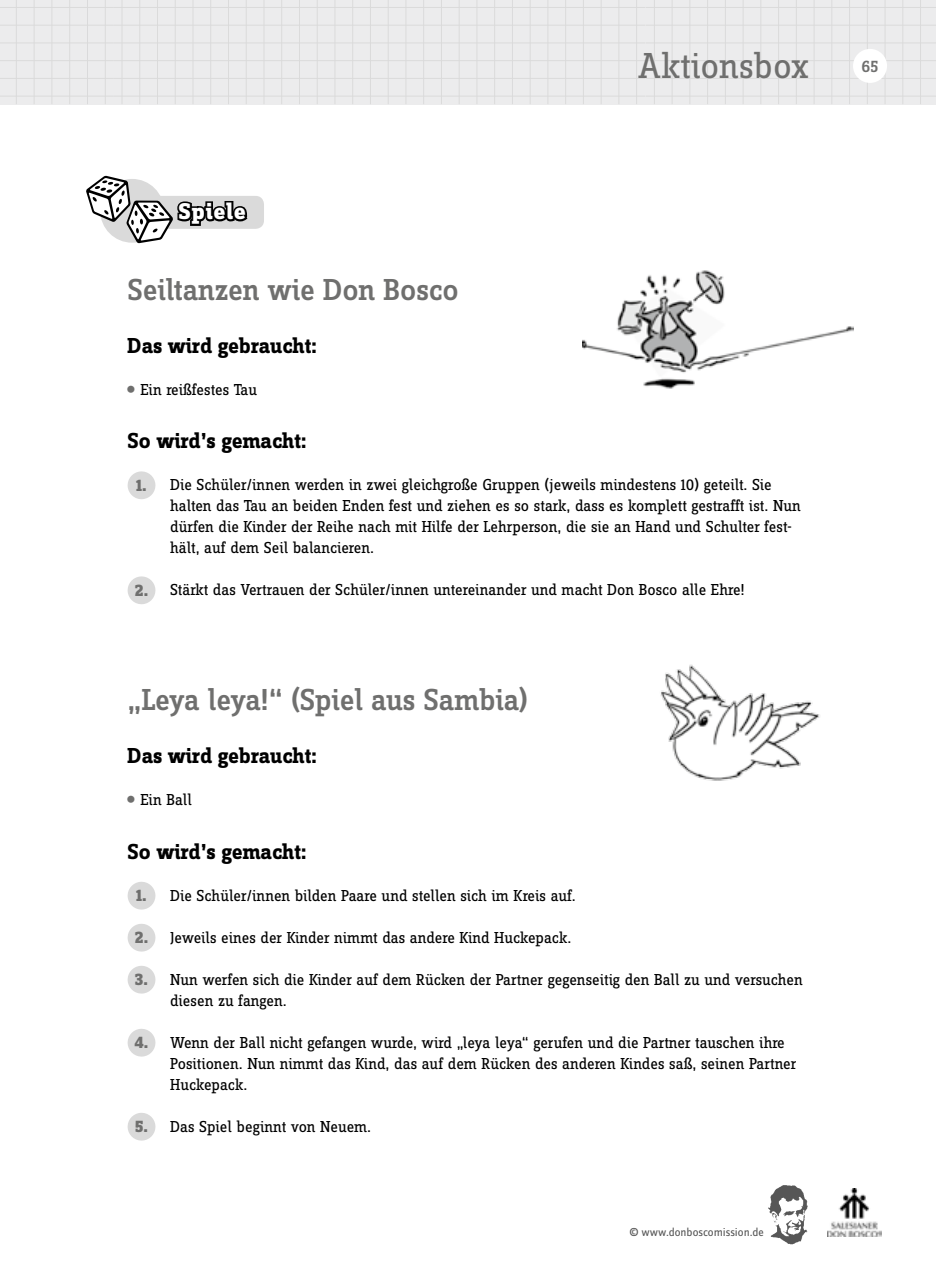
<style>
.page{position:relative;width:936px;height:1263px;background:#fff}
.page>*{position:absolute;margin:0;border:0;box-sizing:border-box;transform-origin:0 0}
.t1{font:37.5px "Zine Slab Dis";letter-spacing:.005em;color:#6f6f6e}
.t2{font:500 31.5px "Zine Slab Dis";letter-spacing:-.005em;color:#6f6f6e}
.t3{font:800 23.7px "Zine Slab Dis";letter-spacing:.03em;color:#fff}
.t4{font:700 22.5px "Zine Slab Dis";color:#000}
.t5{font:500 17.55px "Zine Slab Dis";color:#6f6f6e}
.t6{font:16.5px/21px "Zine Slab Dis";letter-spacing:-.005em;color:#000}
.t7{font:12px "Zine Sans Dis";color:#565656}
.s1{font-weight:800;font-size:17.7px;color:#6f6f6e}
</style>
<div class="page">
<img style="left:827px;top:1188px;width:54px;height:48px">
<img style="left:768px;top:1185px;width:40px;height:59px">
<svg style="left:127px;top:471px;width:29px;height:28px"></svg>
<svg style="left:127px;top:576px;width:29px;height:28px"></svg>
<svg style="left:127px;top:882px;width:29px;height:28px"></svg>
<svg style="left:127px;top:924px;width:29px;height:28px"></svg>
<svg style="left:127px;top:966px;width:29px;height:28px"></svg>
<svg style="left:127px;top:1029px;width:29px;height:28px"></svg>
<svg style="left:127px;top:1113px;width:29px;height:28px"></svg>
<img style="left:660px;top:664px;width:160px;height:117px">
<img style="left:582px;top:270px;width:271px;height:119px">
<div style="left:148px;top:196px;width:116px;height:33px;background:#dadada;border-radius:9px"></div>
<svg style="left:86px;top:176px;width:162px;height:67px"></svg>
<div style="left:0;top:0;width:114px;height:104px;background:#ececed"></div>
<hr style="left:105px;top:0;width:1px;height:104px;background:#dadada">
<hr style="left:87px;top:0;width:1px;height:104px;background:#dadada">
<hr style="left:69px;top:0;width:1px;height:104px;background:#dadada">
<hr style="left:51px;top:0;width:1px;height:104px;background:#dadada">
<hr style="left:34px;top:0;width:1px;height:104px;background:#dadada">
<hr style="left:16px;top:0;width:1px;height:104px;background:#dadada">
<hr style="left:0;top:7px;width:114px;height:1px;background:#dadada">
<hr style="left:0;top:25px;width:114px;height:1px;background:#dadada">
<hr style="left:0;top:42px;width:114px;height:1px;background:#dadada">
<hr style="left:0;top:60px;width:114px;height:1px;background:#dadada">
<hr style="left:0;top:78px;width:114px;height:1px;background:#dadada">
<hr style="left:0;top:96px;width:114px;height:1px;background:#dadada">
<div style="left:113px;top:0;width:532px;height:104px;background:#ececed"></div>
<hr style="left:636px;top:0;width:1px;height:104px;background:#dadada">
<hr style="left:618px;top:0;width:1px;height:104px;background:#dadada">
<hr style="left:600px;top:0;width:1px;height:104px;background:#dadada">
<hr style="left:583px;top:0;width:1px;height:104px;background:#dadada">
<hr style="left:565px;top:0;width:1px;height:104px;background:#dadada">
<hr style="left:547px;top:0;width:1px;height:104px;background:#dadada">
<hr style="left:529px;top:0;width:1px;height:104px;background:#dadada">
<hr style="left:512px;top:0;width:1px;height:104px;background:#dadada">
<hr style="left:494px;top:0;width:1px;height:104px;background:#dadada">
<hr style="left:476px;top:0;width:1px;height:104px;background:#dadada">
<hr style="left:458px;top:0;width:1px;height:104px;background:#dadada">
<hr style="left:441px;top:0;width:1px;height:104px;background:#dadada">
<hr style="left:423px;top:0;width:1px;height:104px;background:#dadada">
<hr style="left:405px;top:0;width:1px;height:104px;background:#dadada">
<hr style="left:387px;top:0;width:1px;height:104px;background:#dadada">
<hr style="left:370px;top:0;width:1px;height:104px;background:#dadada">
<hr style="left:352px;top:0;width:1px;height:104px;background:#dadada">
<hr style="left:334px;top:0;width:1px;height:104px;background:#dadada">
<hr style="left:317px;top:0;width:1px;height:104px;background:#dadada">
<hr style="left:299px;top:0;width:1px;height:104px;background:#dadada">
<hr style="left:281px;top:0;width:1px;height:104px;background:#dadada">
<hr style="left:263px;top:0;width:1px;height:104px;background:#dadada">
<hr style="left:246px;top:0;width:1px;height:104px;background:#dadada">
<hr style="left:228px;top:0;width:1px;height:104px;background:#dadada">
<hr style="left:210px;top:0;width:1px;height:104px;background:#dadada">
<hr style="left:192px;top:0;width:1px;height:104px;background:#dadada">
<hr style="left:175px;top:0;width:1px;height:104px;background:#dadada">
<hr style="left:157px;top:0;width:1px;height:104px;background:#dadada">
<hr style="left:139px;top:0;width:1px;height:104px;background:#dadada">
<hr style="left:121px;top:0;width:1px;height:104px;background:#dadada">
<hr style="left:113px;top:7px;width:532px;height:1px;background:#dadada">
<hr style="left:113px;top:25px;width:532px;height:1px;background:#dadada">
<hr style="left:113px;top:42px;width:532px;height:1px;background:#dadada">
<hr style="left:113px;top:60px;width:532px;height:1px;background:#dadada">
<hr style="left:113px;top:78px;width:532px;height:1px;background:#dadada">
<hr style="left:113px;top:96px;width:532px;height:1px;background:#dadada">
<div style="left:645px;top:0;width:290px;height:104px;background:#ececed"></div>
<hr style="left:920px;top:0;width:1px;height:104px;background:#dadada">
<hr style="left:902px;top:0;width:1px;height:104px;background:#dadada">
<hr style="left:884px;top:0;width:1px;height:104px;background:#dadada">
<hr style="left:866px;top:0;width:1px;height:104px;background:#dadada">
<hr style="left:849px;top:0;width:1px;height:104px;background:#dadada">
<hr style="left:831px;top:0;width:1px;height:104px;background:#dadada">
<hr style="left:813px;top:0;width:1px;height:104px;background:#dadada">
<hr style="left:795px;top:0;width:1px;height:104px;background:#dadada">
<hr style="left:778px;top:0;width:1px;height:104px;background:#dadada">
<hr style="left:760px;top:0;width:1px;height:104px;background:#dadada">
<hr style="left:742px;top:0;width:1px;height:104px;background:#dadada">
<hr style="left:724px;top:0;width:1px;height:104px;background:#dadada">
<hr style="left:707px;top:0;width:1px;height:104px;background:#dadada">
<hr style="left:689px;top:0;width:1px;height:104px;background:#dadada">
<hr style="left:671px;top:0;width:1px;height:104px;background:#dadada">
<hr style="left:654px;top:0;width:1px;height:104px;background:#dadada">
<hr style="left:645px;top:7px;width:290px;height:1px;background:#dadada">
<hr style="left:645px;top:25px;width:290px;height:1px;background:#dadada">
<hr style="left:645px;top:42px;width:290px;height:1px;background:#dadada">
<hr style="left:645px;top:60px;width:290px;height:1px;background:#dadada">
<hr style="left:645px;top:78px;width:290px;height:1px;background:#dadada">
<hr style="left:645px;top:96px;width:290px;height:1px;background:#dadada">
<div style="left:853px;top:49px;width:34px;height:34px;background:#fff;border-radius:50%"></div>
<h3 class="t3" style="left:178px;top:199px;width:69px">Spiele</h3>
<h1 class="t1" style="left:638px;top:48px;width:172px">Aktionsbox</h1>
<p class="t5" style="left:861px;top:57px;width:18px">65</p>
<h2 class="t2" style="left:128px;top:274px;width:332px">Seiltanzen wie Don Bosco</h2>
<h3 class="t4" style="left:128px;top:334px;width:191px">Das wird gebraucht:</h3>
<p class="t6" style="left:140px;top:380px;width:118px">Ein reißfestes Tau</p>
<h3 class="t4" style="left:128px;top:429px;width:180px">So wird’s gemacht:</h3>
<p class="t6" style="left:170px;top:475px;width:632px;text-indent:-34px"><span class="s1">1.</span> Die Schüler/innen werden in zwei gleichgroße Gruppen (jeweils mindestens 10) geteilt. Sie halten das Tau an beiden Enden fest und ziehen es so stark, dass es komplett gestrafft ist. Nun dürfen die Kinder der Reihe nach mit Hilfe der Lehrperson, die sie an Hand und Schulter fest&shy;hält, auf dem Seil balancieren.</p>
<p class="t6" style="left:135px;top:580px;width:611px"><span class="s1">2.</span> Stärkt das Vertrauen der Schüler/innen untereinander und macht Don Bosco alle Ehre!</p>
<h2 class="t2" style="left:128px;top:684px;width:402px">„Leya leya!“ (Spiel aus Sambia)</h2>
<h3 class="t4" style="left:128px;top:744px;width:191px">Das wird gebraucht:</h3>
<p class="t6" style="left:140px;top:790px;width:53px">Ein Ball</p>
<h3 class="t4" style="left:128px;top:840px;width:180px">So wird’s gemacht:</h3>
<p class="t6" style="left:136px;top:885px;width:441px"><span class="s1">1.</span> Die Schüler/innen bilden Paare und stellen sich im Kreis auf.</p>
<p class="t6" style="left:135px;top:927px;width:438px"><span class="s1">2.</span> Jeweils eines der Kinder nimmt das andere Kind Huckepack.</p>
<p class="t6" style="left:170px;top:969px;width:634px;text-indent:-35px"><span class="s1">3.</span> Nun werfen sich die Kinder auf dem Rücken der Partner gegenseitig den Ball zu und versuchen diesen zu fangen.</p>
<p class="t6" style="left:170px;top:1032px;width:627px;text-indent:-36px"><span class="s1">4.</span> Wenn der Ball nicht gefangen wurde, wird „leya leya“ gerufen und die Partner tauschen ihre<br>Positionen. Nun nimmt das Kind, das auf dem Rücken des anderen Kindes saß, seinen Partner<br>Huckepack.</p>
<p class="t6" style="left:135px;top:1116px;width:238px"><span class="s1">5.</span> Das Spiel beginnt von Neuem.</p>
<p class="t7" style="left:629px;top:1226px;width:136px">© www.donboscomission.de</p>
</div>
